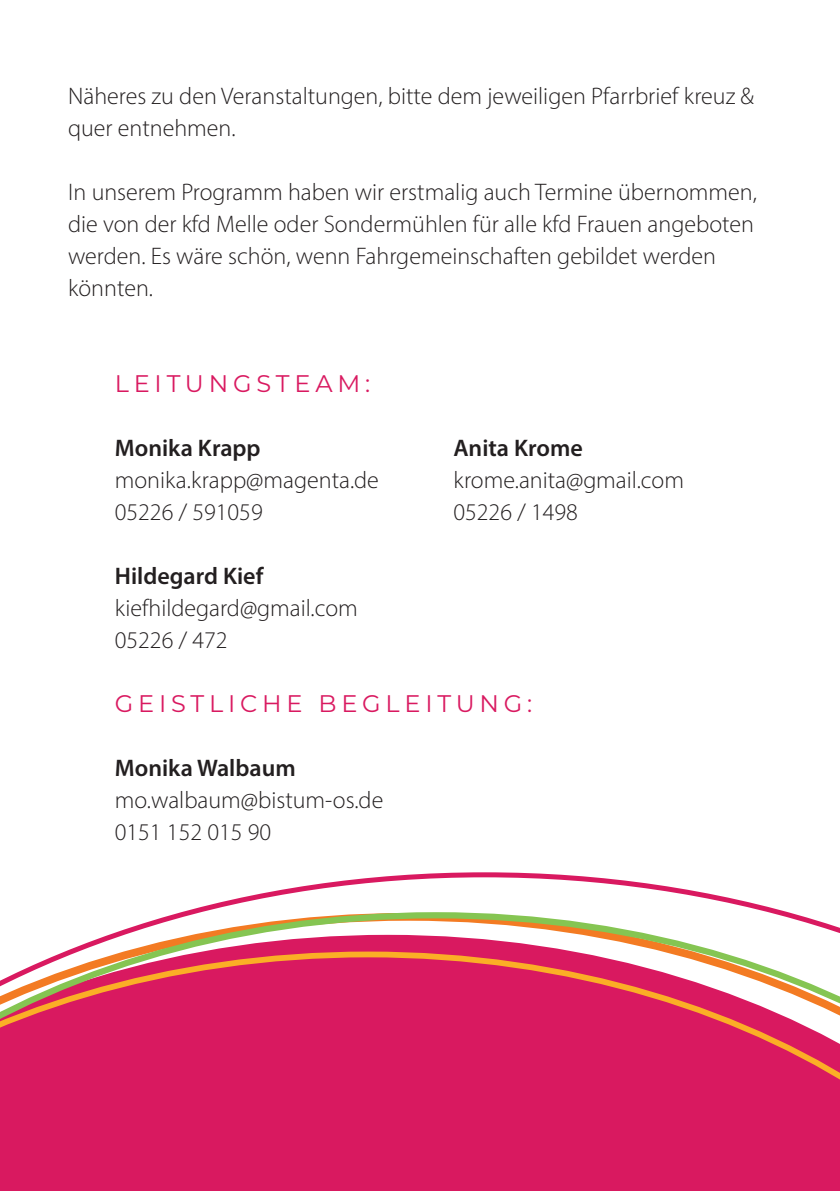
<style>
.page{position:relative;width:840px;height:1191px;background:#fff}
.page>*{position:absolute;margin:0;border:0;box-sizing:border-box;transform-origin:0 0}
.t1{font:300 24px/32px "Myriad Pro";color:#231f20}
.t2{font:600 24px "Myriad Pro";color:#231f20}
.t3{font:24px "Montserrat";letter-spacing:.2em;color:#d91960}
</style>
<div class="page">
<svg style="left:182px;top:872px;width:605px;height:40px"></svg>
<svg style="left:0;top:912px;width:839px;height:279px;background:#dd4273"></svg>
<p class="t1" style="left:68px;top:80px;width:687px">Näheres zu den Veranstaltungen, bitte dem jeweiligen Pfarrbrief kreuz &amp; quer entnehmen.</p>
<p class="t1" style="left:68px;top:176px;width:689px">In unserem Programm haben wir erstmalig auch Termine übernommen, die von der kfd Melle oder Sondermühlen für alle kfd Frauen angeboten werden. Es wäre schön, wenn Fahrgemeinschaften gebildet werden könnten.</p>
<p class="t3" style="left:115px;top:367px;width:257px">LEITUNGSTEAM:</p>
<p class="t2" style="left:115px;top:433px;width:147px">Monika Krapp</p>
<p class="t1" style="left:115px;top:464px;width:265px">monika.krapp@magenta.de<br>05226 / 591059</p>
<p class="t2" style="left:115px;top:561px;width:150px">Hildegard Kief</p>
<p class="t1" style="left:115px;top:592px;width:244px">kiefhildegard@gmail.com<br>05226 / 472</p>
<p class="t2" style="left:453px;top:433px;width:131px">Anita Krome</p>
<p class="t1" style="left:453px;top:464px;width:232px">krome.anita@gmail.com<br>05226 / 1498</p>
<p class="t3" style="left:115px;top:687px;width:419px">GEISTLICHE BEGLEITUNG:</p>
<p class="t2" style="left:115px;top:753px;width:182px">Monika Walbaum</p>
<p class="t1" style="left:115px;top:784px;width:270px">mo.walbaum@bistum-os.de<br>0151 152 015 90</p>
</div>
